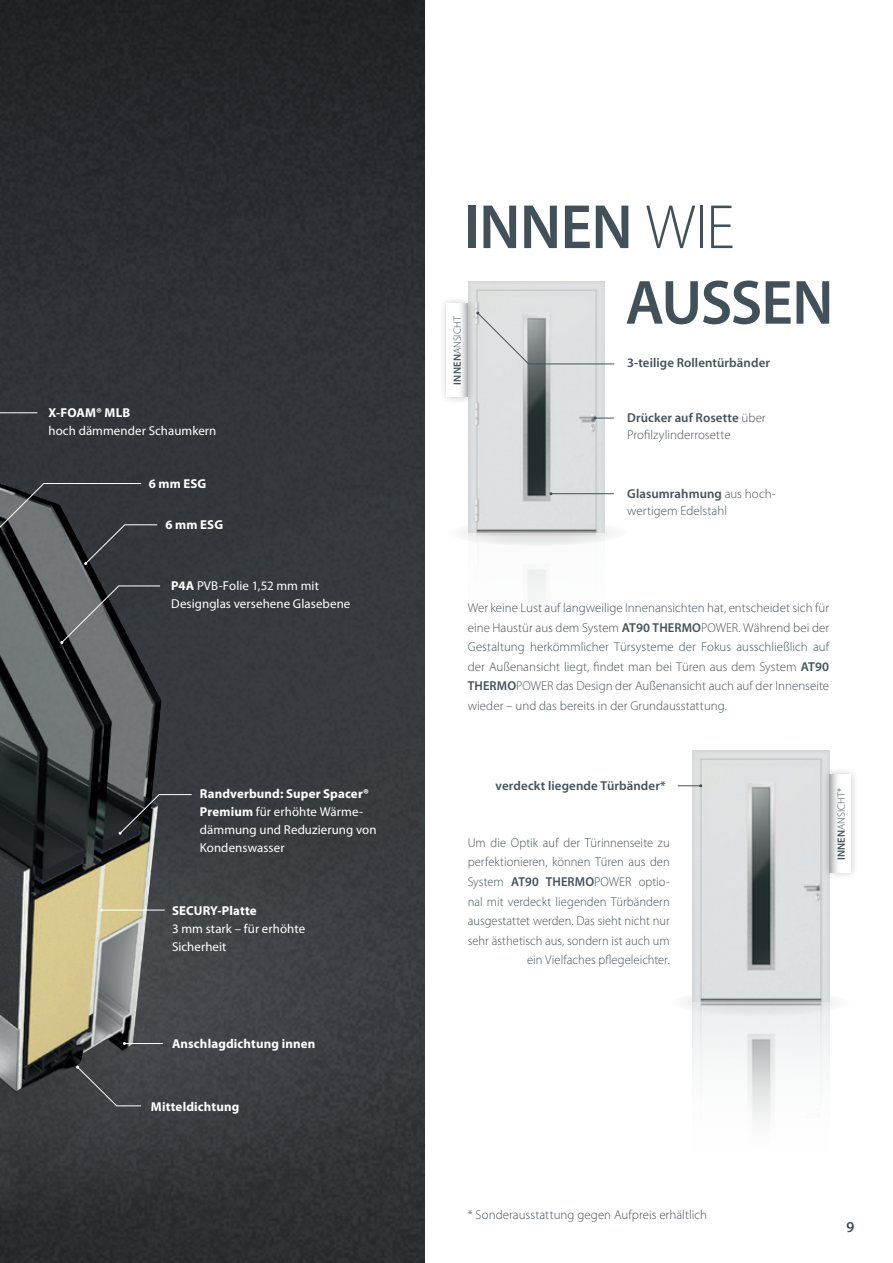
<style>
.page{position:relative;width:893px;height:1263px;background:#fff}
.page>*{position:absolute;margin:0;border:0;box-sizing:border-box;transform-origin:0 0}
.t1{font:600 63px/75.6px "Myriad Pro";letter-spacing:-.01em;color:#425159}
.t2{font:15px "Myriad Pro";color:#425159}
.t3{font:300 12.9px/19.5px "Myriad Pro";color:#425159}
.t4{font:12.9px/18px "Myriad Pro";letter-spacing:.005em;color:#fff}
.t5{font:700 12.9px "Myriad Pro";letter-spacing:.01em;color:#fff}
.t6{font:600 12.9px "Myriad Pro";letter-spacing:.01em;color:#425159}
.t7{font:300 10.5px "Myriad Pro";letter-spacing:.005em;color:#425159}
.s1{font-weight:700}
.s2{font-weight:300}
.s3{font-weight:600}
</style>
<div class="page">
<div style="left:0;top:0;width:893px;height:1263px;background:#231f20;opacity:.75"></div>
<div style="left:425px;top:0;width:468px;height:1263px;background:#fff"></div>
<svg style="left:242px;top:798px;width:183px;height:422px;background:#383b3f"></svg>
<img style="left:0;top:234px;width:242px;height:1029px">
<img style="left:0;top:483px;width:162px;height:608px">
<div style="left:446px;top:519px;width:182px;height:27px;background:#f8f8f8;border-radius:50%"></div>
<img style="left:468px;top:281px;width:136px;height:316px">
<svg style="left:476px;top:312px;width:139px;height:53px;background:#d2d5d5"></svg>
<svg style="left:594px;top:417px;width:20px;height:3px"></svg>
<hr style="left:551px;top:493px;width:63px;height:1px;background:#425159">
<svg style="left:0;top:483px;width:158px;height:93px;background:#434649"></svg>
<svg style="left:119px;top:794px;width:73px;height:41px;background:#3a3e41"></svg>
<div style="left:0;top:412px;width:38px;height:52px;background:#313539"></div>
<hr style="left:102px;top:910px;width:63px;height:1px;background:#fff">
<hr style="left:124px;top:1043px;width:39px;height:1px;background:#fff">
<div style="left:76px;top:1066px;width:66px;height:40px;background:#404346"></div>
<svg style="left:60px;top:585px;width:101px;height:59px;background:#4e5255"></svg>
<svg style="left:669px;top:989px;width:182px;height:27px"></svg>
<img style="left:693px;top:751px;width:136px;height:370px">
<svg style="left:678px;top:784px;width:24px;height:3px"></svg>
<div style="left:439px;top:296px;width:36px;height:108px;background:#231f20;opacity:.25"></div>
<svg style="left:446px;top:304px;width:22px;height:93px"></svg>
<div style="left:822px;top:767px;width:36px;height:113px;background:#231f20;opacity:.25"></div>
<svg style="left:829px;top:775px;width:22px;height:97px"></svg>
<p class="t5" style="left:48px;top:405px;width:83px">X-FOAM® MLB</p>
<p class="t4" style="left:48px;top:421px;width:169px">hoch dämmender Schaumkern</p>
<p class="t5" style="left:149px;top:476px;width:59px">6 mm ESG</p>
<p class="t5" style="left:166px;top:517px;width:59px">6 mm ESG</p>
<p class="t4" style="left:171px;top:577px;width:181px"><span class="s1">P4A</span> PVB-Folie 1,52 mm mit<br>Designglas versehene Glasebene</p>
<p class="t4" style="left:200px;top:785px;width:178px"><span class="s1">Randverbund: Super Spacer®<br>Premium</span> für erhöhte Wärme&shy;dämmung und Reduzierung von<br>Kondenswasser</p>
<p class="t5" style="left:172px;top:903px;width:86px">SECURY-Platte</p>
<p class="t4" style="left:172px;top:920px;width:135px">3 mm stark – für erhöhte<br>Sicherheit</p>
<p class="t5" style="left:172px;top:1036px;width:145px">Anschlagdichtung innen</p>
<p class="t5" style="left:151px;top:1099px;width:90px">Mitteldichtung</p>
<h1 class="t1" style="left:625px;top:188px;width:210px;text-indent:-162px">INNEN <span class="s2">WIE<br></span>AUSSEN</h1>
<p class="t7" style="left:451px;top:384px;width:70px;rotate:-90deg"><span class="s3">INNEN</span>ANSICHT</p>
<p class="t6" style="left:627px;top:355px;width:144px">3-teilige Rollentürbänder</p>
<p class="t3" style="left:627px;top:410px;width:140px;line-height:16.5px"><span class="s3">Drücker auf Rosette</span> über<br>Profilzylinderrosette</p>
<p class="t3" style="left:627px;top:486px;width:150px;line-height:16.5px"><span class="s3">Glasumrahmung</span> aus hoch&shy;wertigem Edelstahl</p>
<p class="t3" style="left:468px;top:598px;width:363px;text-align:justify">Wer keine Lust auf langweilige Innenansichten hat, entscheidet sich für eine Haustür aus dem System <span class="s3">AT90 THERMO</span>POWER. Während bei der Gestaltung herkömmlicher Türsysteme der Fokus ausschließlich auf der Außenansicht liegt, findet man bei Türen aus dem System <span class="s3">AT90<br>THERMO</span>POWER das Design der Außenansicht auch auf der Innenseite wieder – und das bereits in der Grundausstattung.</p>
<p class="t6" style="left:496px;top:777px;width:172px">verdeckt liegende Türbänder*</p>
<p class="t3" style="left:468px;top:833px;width:203px;text-align:right">Um die Optik auf der Türinnenseite zu perfektionieren, können Türen aus den System <span class="s3">AT90 THERMO</span>POWER optio&shy;nal mit verdeckt liegenden Türbändern ausgestattet werden. Das sieht nicht nur sehr ästhetisch aus, sondern ist auch um ein Vielfaches pflegeleichter.</p>
<p class="t3" style="left:468px;top:1205px;width:241px">* Sonderausstattung gegen Aufpreis erhältlich</p>
<p class="t7" style="left:835px;top:860px;width:74px;rotate:-90deg"><span class="s3">INNEN</span>ANSICHT*</p>
<p class="t2" style="left:847px;top:1218px;width:9px">9</p>
</div>
